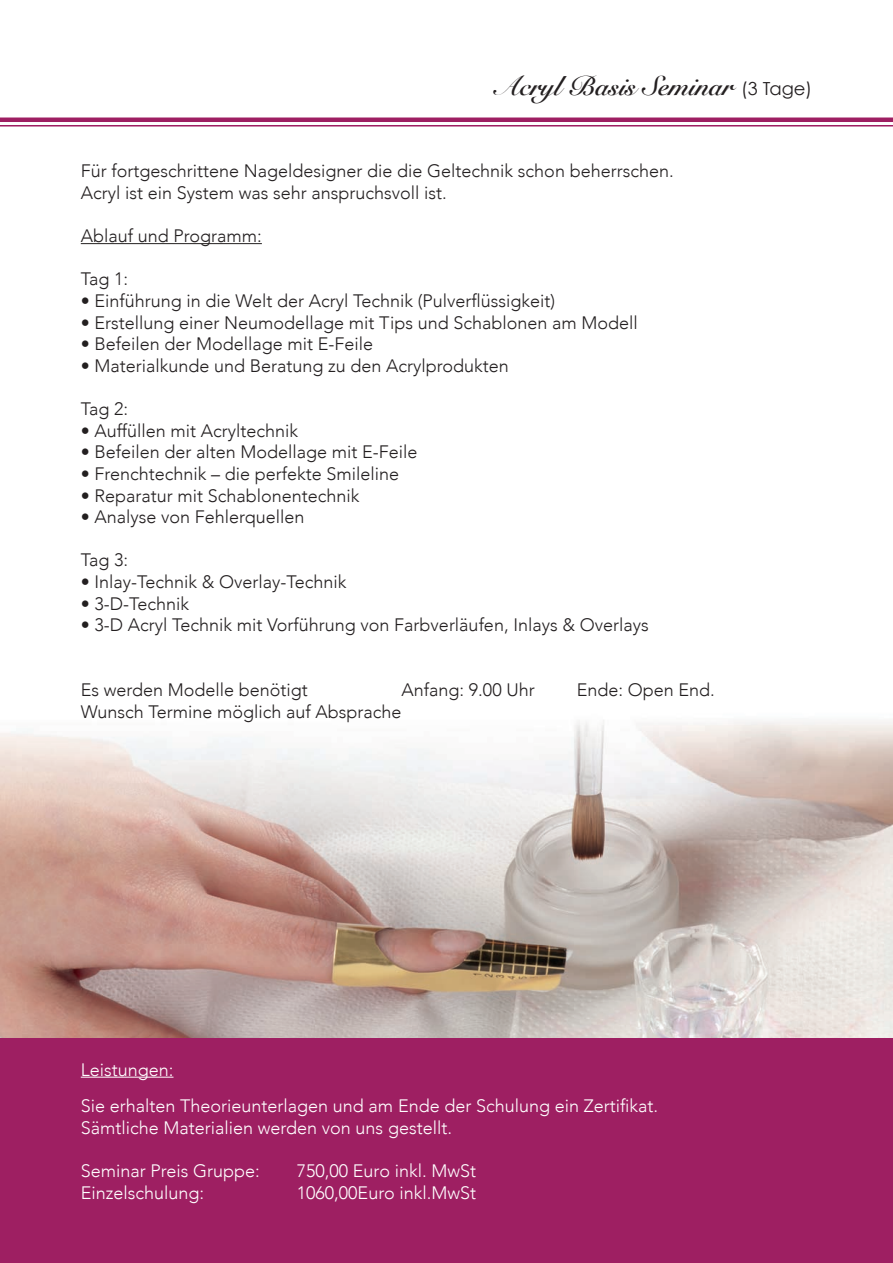
<style>
.page{position:relative;width:893px;height:1263px;background:#fff}
.page>*{position:absolute;margin:0;border:0;box-sizing:border-box;transform-origin:0 0}
.t1{font:700 27px "Snell Roundhand";color:#231f20}
.t2{font:300 18px/21.6px "Avenir";color:#231f20}
.t3{font:300 18px/36.6px "Avenir";color:#fff}
.s1{font-family:"Century Gothic";font-weight:400;font-size:18px}
</style>
<div class="page">
<img style="left:0;top:720px;width:893px;height:319px">
<div style="left:0;top:1039px;width:893px;height:224px;background:#9e1f62"></div>
<hr style="left:81px;top:243px;width:181px;height:1px;background:#231f20">
<hr style="left:81px;top:1077px;width:92px;height:1px;background:#fff">
<div style="left:0;top:117px;width:893px;height:5px;background:#9e1f62"></div>
<hr style="left:0;top:125px;width:893px;height:1px;background:#9e1f62">
<h1 class="t1" style="left:497px;top:62px;width:317px">Acryl Basis Seminar <span class="s1">(3 Tage)</span></h1>
<p class="t2" style="left:81px;top:160px;width:594px">Für fortgeschrittene Nageldesigner die die Geltechnik schon beherrschen.<br>Acryl ist ein System was sehr anspruchsvoll ist.</p>
<p class="t2" style="left:81px;top:225px;width:183px">Ablauf und Programm:</p>
<p class="t2" style="left:81px;top:268px;width:49px">Tag 1:</p>
<p class="t2" style="left:81px;top:290px;width:476px">• Einführung in die Welt der Acryl Technik (Pulverflüssigkeit)</p>
<p class="t2" style="left:81px;top:312px;width:559px">• Erstellung einer Neumodellage mit Tips und Schablonen am Modell</p>
<p class="t2" style="left:81px;top:333px;width:294px">• Befeilen der Modellage mit E-Feile</p>
<p class="t2" style="left:81px;top:355px;width:430px">• Materialkunde und Beratung zu den Acrylprodukten</p>
<p class="t2" style="left:81px;top:398px;width:49px">Tag 2:</p>
<p class="t2" style="left:81px;top:420px;width:219px">• Auffüllen mit Acryltechnik</p>
<p class="t2" style="left:81px;top:441px;width:338px">• Befeilen der alten Modellage mit E-Feile</p>
<p class="t2" style="left:81px;top:463px;width:320px">• Frenchtechnik – die perfekte Smileline</p>
<p class="t2" style="left:81px;top:484px;width:280px">• Reparatur mit Schablonentechnik</p>
<p class="t2" style="left:81px;top:506px;width:225px">• Analyse von Fehlerquellen</p>
<p class="t2" style="left:81px;top:549px;width:49px">Tag 3:</p>
<p class="t2" style="left:81px;top:571px;width:267px">• Inlay-Technik &amp; Overlay-Technik</p>
<p class="t2" style="left:81px;top:592px;width:110px">• 3-D-Technik</p>
<p class="t2" style="left:81px;top:614px;width:569px">• 3-D Acryl Technik mit Vorführung von Farbverläufen, Inlays &amp; Overlays</p>
<p class="t2" style="left:81px;top:679px;width:229px">Es werden Modelle benötigt</p>
<p class="t2" style="left:402px;top:679px;width:135px">Anfang: 9.00 Uhr</p>
<p class="t2" style="left:577px;top:679px;width:140px">Ende: Open End.</p>
<p class="t2" style="left:81px;top:700px;width:322px">Wunsch Termine möglich auf Absprache</p>
<p class="t3" style="left:81px;top:1051px;width:579px">Leistungen:<br>Sie erhalten Theorieunterlagen und am Ende der Schulung ein Zertifikat.</p>
<p class="t3" style="left:81px;top:1109px;width:373px">Sämtliche Materialien werden von uns gestellt.</p>
<p class="t3" style="left:81px;top:1153px;width:181px">Seminar Preis Gruppe:</p>
<p class="t3" style="left:297px;top:1153px;width:181px">750,00 Euro inkl. MwSt</p>
<p class="t3" style="left:81px;top:1174px;width:125px">Einzelschulung:</p>
<p class="t3" style="left:297px;top:1174px;width:181px">1060,00Euro inkl.MwSt</p>
</div>
